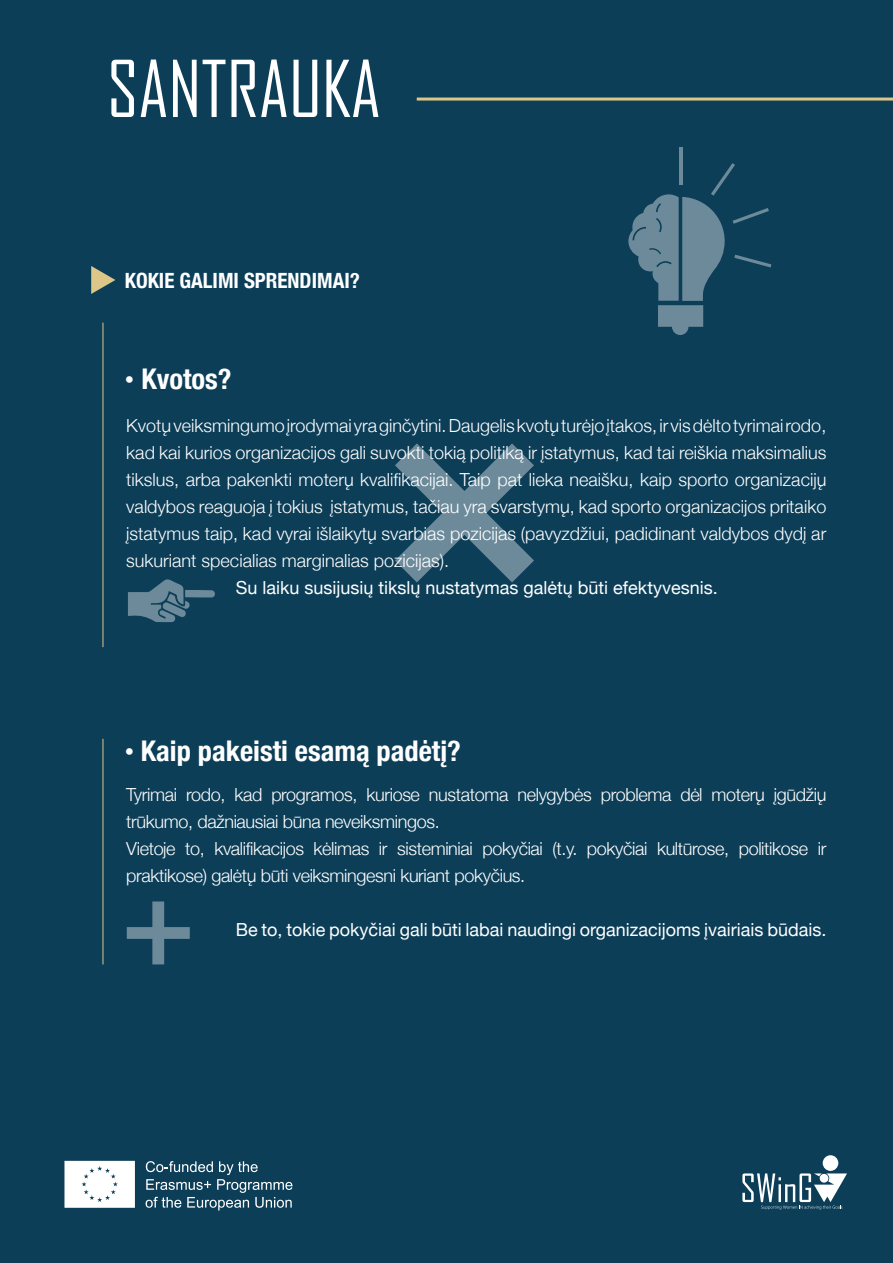
<style>
.page{position:relative;width:893px;height:1263px;background:#0c3e58}
.page>*{position:absolute;margin:0;border:0;box-sizing:border-box;transform-origin:0 0}
.t1{font:75px "Agency FB";color:#fff}
.t2{font:700 condensed 28.5px "Helvetica Neue";color:#fff}
.t3{font:700 condensed 21px "Helvetica Neue";color:#fff}
.t4{font:300 18px/27px "Helvetica Neue";letter-spacing:-.02em;color:#fff;text-align:justify}
.t5{font:18px "Helvetica Neue";color:#fff}
.s1{font-family:"Poppins";font-weight:300;font-stretch:normal}
</style>
<div class="page">
<svg style="left:91px;top:266px;width:24px;height:28px"></svg>
<svg style="left:395px;top:443px;width:139px;height:139px"></svg>
<hr style="left:103px;top:323px;width:1px;height:324px;background:#dcc789">
<hr style="left:103px;top:739px;width:1px;height:225px;background:#dcc789">
<svg style="left:64px;top:1161px;width:71px;height:47px;background:#f5f7f8"></svg>
<svg style="left:146px;top:1161px;width:146px;height:49px"></svg>
<div style="left:823px;top:1155px;width:15px;height:16px;background:#fff;border-radius:50%"></div>
<svg style="left:742px;top:1173px;width:105px;height:37px"></svg>
<svg style="left:127px;top:901px;width:63px;height:63px"></svg>
<svg style="left:128px;top:579px;width:87px;height:43px"></svg>
<hr style="left:679px;top:147px;width:3px;height:37px;background:#fff">
<svg style="left:628px;top:163px;width:143px;height:172px"></svg>
<hr style="left:417px;top:98px;width:476px;height:3px;background:#dcc789">
<h1 class="t1" style="left:107px;top:43px;width:275px">SANTRAUKA</h1>
<p class="t3" style="left:125px;top:263px;width:237px">KOKIE GALIMI SPRENDIMAI?</p>
<h2 class="t2" style="left:125px;top:355px;width:108px"><span class="s1">•</span> Kvotos?</h2>
<p class="t4" style="left:126px;top:411px;width:701px">Kvotų veiksmingumo įrodymai yra ginčytini. Daugelis kvotų turėjo įtakos, ir vis dėlto tyrimai rodo, kad kai kurios organizacijos gali suvokti tokią politiką ir įstatymus, kad tai reiškia maksimalius tikslus, arba pakenkti moterų kvalifikacijai. Taip pat lieka neaišku, kaip sporto organizacijų valdybos reaguoja į tokius įstatymus, tačiau yra svarstymų, kad sporto organizacijos pritaiko įstatymus taip, kad vyrai išlaikytų svarbias pozicijas (pavyzdžiui, padidinant valdybos dydį ar sukuriant specialias marginalias pozicijas).</p>
<p class="t5" style="left:236px;top:575px;width:483px">Su laiku susijusių tikslų nustatymas galėtų būti efektyvesnis.</p>
<h2 class="t2" style="left:125px;top:727px;width:338px"><span class="s1">•</span> Kaip pakeisti esamą padėtį?</h2>
<p class="t4" style="left:126px;top:780px;width:701px;text-align:left">Tyrimai rodo, kad programos, kuriose nustatoma nelygybės problema dėl moterų įgūdžių trūkumo, dažniausiai būna neveiksmingos.<br>Vietoje to, kvalifikacijos kėlimas ir sisteminiai pokyčiai (t.y. pokyčiai kultūrose, politikose ir praktikose) galėtų būti veiksmingesni kuriant pokyčius.</p>
<p class="t5" style="left:236px;top:917px;width:592px">Be to, tokie pokyčiai gali būti labai naudingi organizacijoms įvairiais būdais.</p>
</div>
